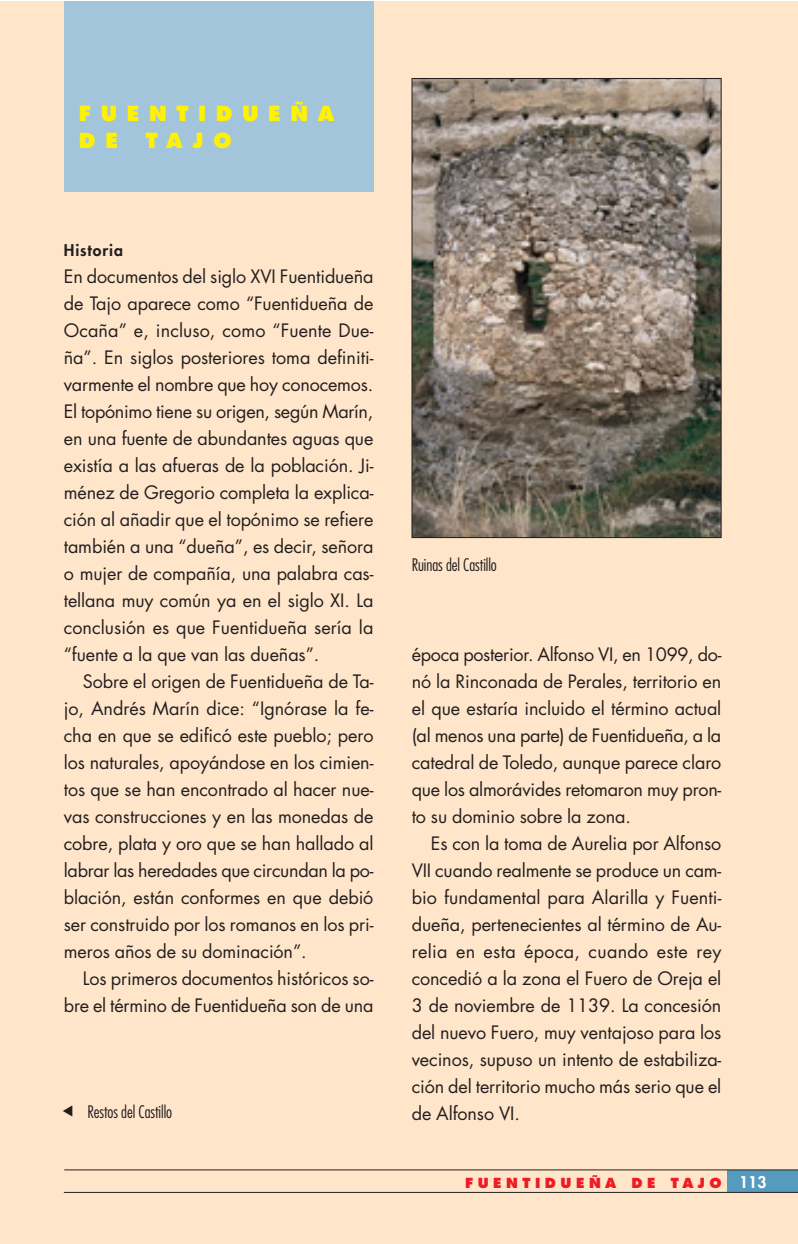
<style>
.page{position:relative;width:798px;height:1244px;background:#fff}
.page>*{position:absolute;margin:0;border:0;box-sizing:border-box;transform-origin:0 0}
.t1{font:800 20.25px/27px "Futura";letter-spacing:.475em;color:#fff200}
.t2{font:18px "Futura";letter-spacing:-.005em;color:#231f1f}
.t3{font:18px "Futura";letter-spacing:.02em;color:#231f1f}
.t4{font:300 condensed 16.88px "Futura";letter-spacing:-.005em;color:#231f1f}
.t5{font:800 15.75px "Futura";letter-spacing:.06em;color:#231f1f}
.t6{font:800 13.5px "Futura";letter-spacing:.335em;color:#ee1c24}
.s1{font-size:15.75px;color:#fff}
</style>
<div class="page">
<div style="left:0;top:2px;width:797px;height:1242px;background:#ffe6cb"></div>
<div style="left:727px;top:1170px;width:70px;height:22px;background:#559bbe"></div>
<hr style="left:64px;top:1192px;width:733px;height:1px;background:#231f1f">
<hr style="left:64px;top:1169px;width:733px;height:1px;background:#231f1f">
<div style="left:64px;top:2px;width:309px;height:190px;background:#a3c5db"></div>
<img style="left:413px;top:80px;width:306px;height:456px">
<div style="left:411px;top:78px;width:310px;height:460px;border:1px solid #231f1f"></div>
<p class="t1" style="left:79px;top:101px;width:257px">FUENTIDUEÑA<br>D E</p>
<p class="t1" style="left:146px;top:128px;width:87px">TAJO</p>
<p class="t5" style="left:64px;top:242px;width:61px">Historia</p>
<p class="t2" style="left:64px;top:268px;width:311px">En documentos del siglo XVI Fuentidueña</p>
<p class="t2" style="left:64px;top:295px;width:311px">de Tajo aparece como “Fuentidueña de</p>
<p class="t2" style="left:64px;top:322px;width:311px">Ocaña” e, incluso, como “Fuente Due-</p>
<p class="t2" style="left:64px;top:349px;width:311px">ña”. En siglos posteriores toma definiti-</p>
<p class="t2" style="left:64px;top:376px;width:311px">varmente el nombre que hoy conocemos.</p>
<p class="t2" style="left:64px;top:403px;width:311px">El topónimo tiene su origen, según Marín,</p>
<p class="t2" style="left:64px;top:430px;width:311px">en una fuente de abundantes aguas que</p>
<p class="t2" style="left:64px;top:457px;width:311px">existía a las afueras de la población. Ji-</p>
<p class="t2" style="left:64px;top:484px;width:311px">ménez de Gregorio completa la explica-</p>
<p class="t2" style="left:64px;top:511px;width:311px">ción al añadir que el topónimo se refiere</p>
<p class="t2" style="left:64px;top:538px;width:311px">también a una “dueña”, es decir, señora</p>
<p class="t2" style="left:64px;top:565px;width:311px">o mujer de compañía, una palabra cas-</p>
<p class="t2" style="left:64px;top:592px;width:311px">tellana muy común ya en el siglo XI. La</p>
<p class="t2" style="left:64px;top:619px;width:311px">conclusión es que Fuentidueña sería la</p>
<p class="t2" style="left:64px;top:646px;width:257px">“fuente a la que van las dueñas”.</p>
<p class="t2" style="left:83px;top:673px;width:292px">Sobre el origen de Fuentidueña de Ta-</p>
<p class="t2" style="left:64px;top:700px;width:311px">jo, Andrés Marín dice: “Ignórase la fe-</p>
<p class="t2" style="left:64px;top:727px;width:311px">cha en que se edificó este pueblo; pero</p>
<p class="t2" style="left:64px;top:754px;width:311px">los naturales, apoyándose en los cimien-</p>
<p class="t2" style="left:64px;top:781px;width:311px">tos que se han encontrado al hacer nue-</p>
<p class="t2" style="left:64px;top:808px;width:311px">vas construcciones y en las monedas de</p>
<p class="t2" style="left:64px;top:835px;width:311px">cobre, plata y oro que se han hallado al</p>
<p class="t2" style="left:64px;top:862px;width:311px">labrar las heredades que circundan la po-</p>
<p class="t2" style="left:64px;top:889px;width:311px">blación, están conformes en que debió</p>
<p class="t2" style="left:64px;top:916px;width:311px">ser construido por los romanos en los pri-</p>
<p class="t2" style="left:64px;top:943px;width:244px">meros años de su dominación”.</p>
<p class="t2" style="left:83px;top:970px;width:292px">Los primeros documentos históricos so-</p>
<p class="t2" style="left:64px;top:997px;width:311px">bre el término de Fuentidueña son de una</p>
<p class="t4" style="left:411px;top:557px;width:87px">Ruinas del Castillo</p>
<p class="t2" style="left:411px;top:646px;width:311px">época posterior. Alfonso VI, en 1099, do-</p>
<p class="t2" style="left:411px;top:673px;width:311px">nó la Rinconada de Perales, territorio en</p>
<p class="t2" style="left:411px;top:700px;width:311px">el que estaría incluido el término actual</p>
<p class="t2" style="left:411px;top:727px;width:311px">(al menos una parte) de Fuentidueña, a la</p>
<p class="t2" style="left:411px;top:754px;width:311px">catedral de Toledo, aunque parece claro</p>
<p class="t2" style="left:411px;top:781px;width:311px">que los almorávides retomaron muy pron-</p>
<p class="t2" style="left:411px;top:808px;width:221px">to su dominio sobre la zona.</p>
<p class="t2" style="left:431px;top:835px;width:292px">Es con la toma de Aurelia por Alfonso</p>
<p class="t2" style="left:411px;top:862px;width:311px">VII cuando realmente se produce un cam-</p>
<p class="t2" style="left:411px;top:889px;width:311px">bio fundamental para Alarilla y Fuenti-</p>
<p class="t2" style="left:411px;top:916px;width:311px">dueña, pertenecientes al término de Au-</p>
<p class="t3" style="left:411px;top:943px;width:311px">relia en esta época, cuando este rey</p>
<p class="t2" style="left:411px;top:970px;width:311px">concedió a la zona el Fuero de Oreja el</p>
<p class="t2" style="left:411px;top:997px;width:311px">3 de noviembre de 1139. La concesión</p>
<p class="t2" style="left:411px;top:1024px;width:311px">del nuevo Fuero, muy ventajoso para los</p>
<p class="t2" style="left:411px;top:1051px;width:311px">vecinos, supuso un intento de estabiliza-</p>
<p class="t2" style="left:411px;top:1078px;width:311px">ción del territorio mucho más serio que el</p>
<p class="t4" style="left:87px;top:1104px;width:86px">Restos del Castillo</p>
<p class="t2" style="left:411px;top:1105px;width:110px">de Alfonso VI.</p>
<p class="t6" style="left:465px;top:1177px;width:303px">FUENTIDUEÑA DE TAJO <span class="s1">113</span></p>
</div>
